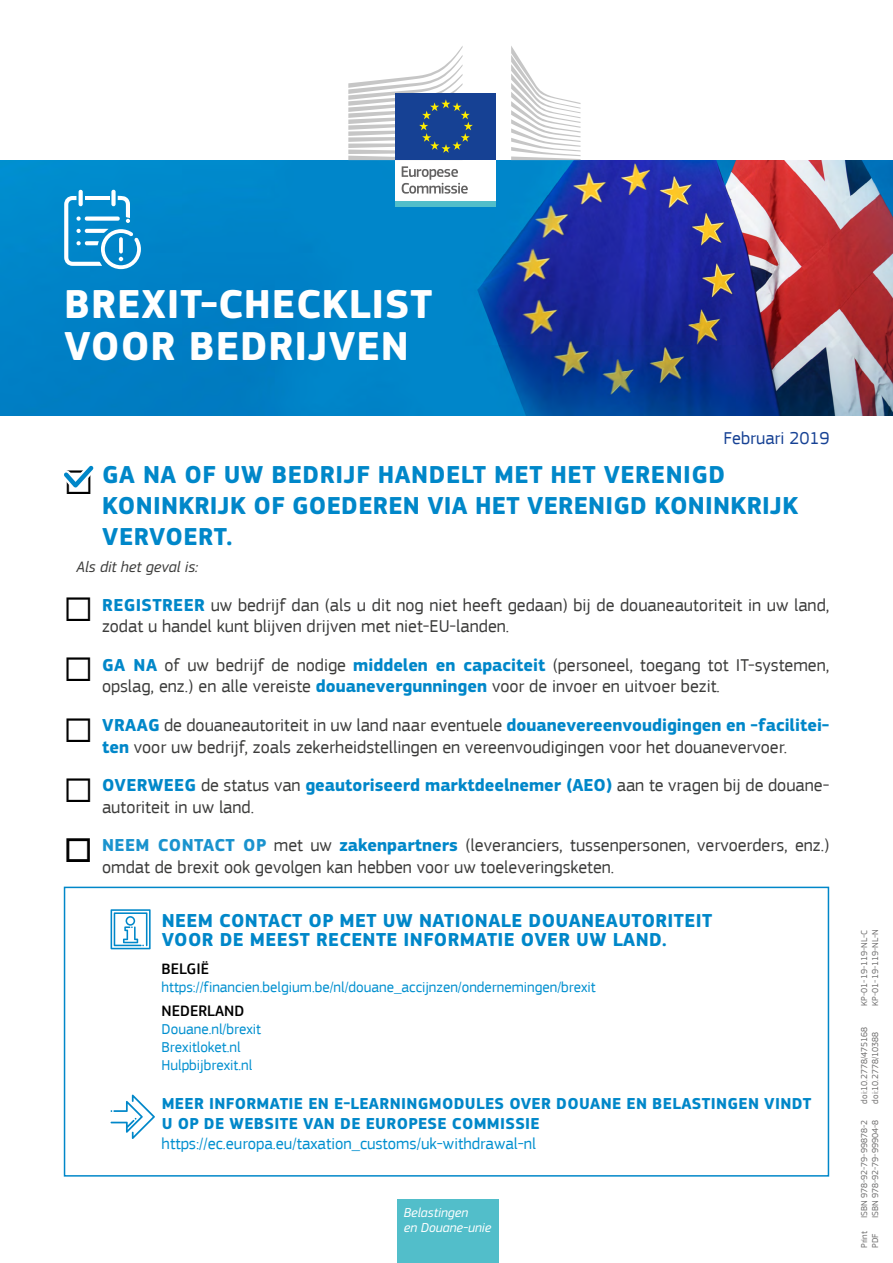
<style>
.page{position:relative;width:893px;height:1263px;background:#fff}
.page>*{position:absolute;margin:0;border:0;box-sizing:border-box;transform-origin:0 0}
.t1{font:700 42px/42px "EC Square Sans Pro";letter-spacing:.02em;color:#fff}
.t2{font:700 25.5px/30.6px "EC Square Sans Pro";letter-spacing:.01em;color:#0087c9}
.t3{font:700 19.5px/19.5px "EC Square Sans Pro";letter-spacing:.02em;color:#0087c9}
.t4{font:18px/21.6px "EC Square Sans Pro";color:#3c3c3b}
.t5{font:18px "EC Square Sans Pro";color:#164194}
.t6{font:700 16.5px/19.8px "EC Square Sans Pro";letter-spacing:.02em;color:#0087c9}
.t7{font:16.5px "EC Square Sans Pro";color:#008fcf}
.t8{font:italic 15.75px "EC Square Sans Pro";color:#3c3c3b}
.t9{font:500 15.75px "EC Square Sans Pro";color:#000}
.t10{font:15px/18px "EC Square Sans Pro";color:#008fcf}
.t11{font:italic 13.5px/14.9px "EC Square Sans Pro";color:#fff}
.t12{font:9px "EC Square Sans Pro";color:#706f6f}
.s1{font-weight:400;font-size:34.2px;color:#000}
.s2{font-size:34.2px;color:#000}
.s3{font-weight:700;color:#0087c9}
.s4{font-weight:700;font-size:34.2px;color:#000}
.s5{font-weight:700;color:#1a93ce}
</style>
<div class="page">
<img style="left:0;top:160px;width:893px;height:255px">
<svg style="left:64px;top:189px;width:77px;height:80px"></svg>
<div style="left:397px;top:1199px;width:102px;height:64px;background:#52beca"></div>
<div style="left:396px;top:158px;width:100px;height:45px;background:#fff"></div>
<div style="left:396px;top:201px;width:100px;height:6px;background:#52beca"></div>
<svg style="left:511px;top:46px;width:69px;height:114px"></svg>
<div style="left:396px;top:93px;width:100px;height:67px;background:#164194"></div>
<svg style="left:348px;top:46px;width:125px;height:114px"></svg>
<svg style="left:402px;top:166px;width:66px;height:28px"></svg>
<svg style="left:64px;top:465px;width:30px;height:23px"></svg>
<svg style="left:111px;top:909px;width:40px;height:40px"></svg>
<svg style="left:111px;top:1094px;width:44px;height:45px"></svg>
<div style="left:64px;top:887px;width:765px;height:289px;border:2px solid #0087c9"></div>
<h1 class="t1" style="left:64px;top:285px;width:370px">BREXIT-CHECKLIST<br>VOOR BEDRIJVEN</h1>
<p class="t5" style="left:724px;top:428px;width:107px">Februari 2019</p>
<h2 class="t2" style="left:102px;top:460px;width:697px;text-indent:-38px"><span class="s1">□</span> GA NA OF UW BEDRIJF HANDELT MET HET VERENIGD<br>KONINKRIJK OF GOEDEREN VIA HET VERENIGD KONINKRIJK<br>VERVOERT.</h2>
<p class="t8" style="left:77px;top:558px;width:123px">Als dit het geval is:</p>
<p class="t4" style="left:102px;top:594px;width:729px;text-indent:-38px"><span class="s2">□</span> <span class="s3">REGISTREER</span> uw bedrijf dan (als u dit nog niet heeft gedaan) bij de douaneautoriteit in uw land, zodat u handel kunt blijven drijven met niet-EU-landen.</p>
<p class="t4" style="left:102px;top:654px;width:729px;text-indent:-38px"><span class="s2">□</span> <span class="s3">GA NA</span> of uw bedrijf de nodige <span class="s3">middelen en capaciteit</span> (personeel, toegang tot IT-systemen, opslag, enz.) en alle vereiste <span class="s3">douanevergunningen</span> voor de invoer en uitvoer bezit.</p>
<p class="t4" style="left:64px;top:714px;width:767px;text-align:center"><span class="s2">□</span> <span class="s3">VRAAG</span> de douaneautoriteit in uw land naar eventuele <span class="s3">douanevereenvoudigingen en -facilitei&shy;ten</span> voor uw bedrijf, zoals zekerheidstellingen en vereenvoudigingen voor het douanevervoer.</p>
<p class="t4" style="left:102px;top:775px;width:729px;text-indent:-38px"><span class="s2">□</span> <span class="s3">OVERWEEG</span> de status van <span class="s3">geautoriseerd marktdeelnemer (AEO)</span> aan te vragen bij de douane&shy;autoriteit in uw land.</p>
<p class="t4" style="left:102px;top:835px;width:729px;text-indent:-38px"><span class="s4">□</span> <span class="s5">NEEM CONTACT OP</span> met uw <span class="s3">zakenpartners</span> (leveranciers, tussenpersonen, vervoerders, enz.) omdat de brexit ook gevolgen kan hebben voor uw toeleveringsketen.</p>
<p class="t3" style="left:162px;top:911px;width:552px">NEEM CONTACT OP MET UW NATIONALE DOUANEAUTORITEIT<br>VOOR DE MEEST RECENTE INFORMATIE OVER UW LAND.</p>
<p class="t9" style="left:162px;top:959px;width:49px">BELGIË</p>
<p class="t10" style="left:162px;top:978px;width:436px">https://financien.belgium.be/nl/douane_accijnzen/ondernemingen/brexit</p>
<p class="t9" style="left:162px;top:1001px;width:84px">NEDERLAND</p>
<p class="t10" style="left:162px;top:1020px;width:101px">Douane.nl/brexit<br>Brexitloket.nl<br>Hulpbijbrexit.nl</p>
<p class="t6" style="left:162px;top:1094px;width:651px">MEER INFORMATIE EN E-LEARNINGMODULES OVER DOUANE EN BELASTINGEN VINDT<br>U OP DE WEBSITE VAN DE EUROPESE COMMISSIE</p>
<p class="t7" style="left:162px;top:1134px;width:376px">https://ec.europa.eu/taxation_customs/uk-withdrawal-nl</p>
<p class="t11" style="left:404px;top:1205px;width:89px">Belastingen<br>en Douane-unie</p>
<p class="t12" style="left:870px;top:1006px;width:78px;rotate:-90deg">KP-01-19-119-NL-N</p>
<p class="t12" style="left:859px;top:1006px;width:77px;rotate:-90deg">KP-01-19-119-NL-C</p>
<p class="t12" style="left:859px;top:1103px;width:78px;rotate:-90deg">doi:10.2778/475168</p>
<p class="t12" style="left:870px;top:1103px;width:73px;rotate:-90deg">doi:10.2778/10388</p>
<p class="t12" style="left:870px;top:1218px;width:100px;rotate:-90deg">ISBN 978-92-79-99904-8</p>
<p class="t12" style="left:859px;top:1218px;width:100px;rotate:-90deg">ISBN 978-92-79-99878-2</p>
<p class="t12" style="left:859px;top:1248px;width:19px;rotate:-90deg">Print</p>
<p class="t12" style="left:870px;top:1248px;width:16px;rotate:-90deg">PDF</p>
</div>
